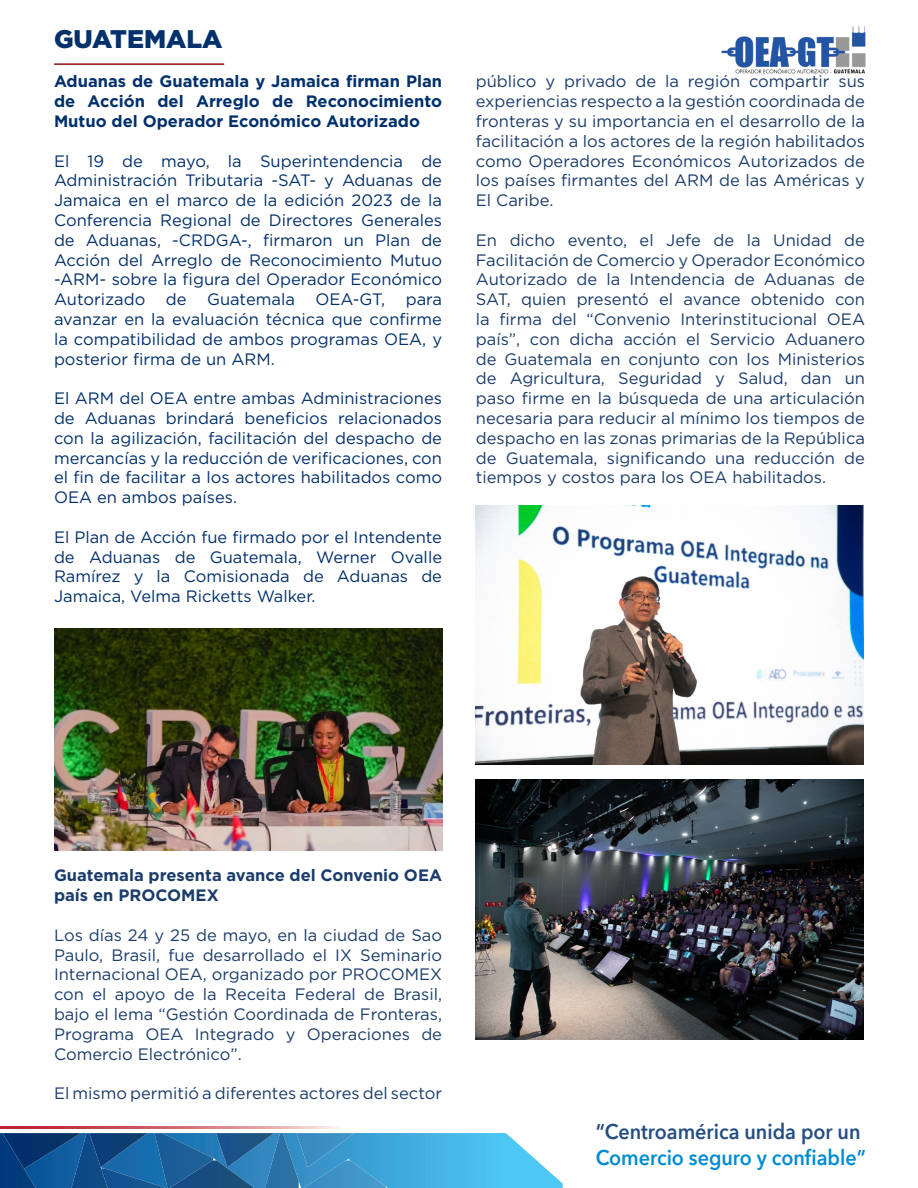
<style>
.page{position:relative;width:918px;height:1188px;background:#fff}
.page>*{position:absolute;margin:0;border:0;box-sizing:border-box;transform-origin:0 0}
.t1{font:900 25.5px "Gotham";color:#03316b}
.t2{font:600 21.3px "Avenir Next";color:#008cd1;scale:.92 1}
.t3{font:600 21.3px "Avenir Next";color:#244d82;scale:.92 1}
.t4{font:16.5px/19.8px "Gotham";color:#1a3c6b;text-align:justify}
.CUERPO{font:16.5px/19.8px "Gotham";color:#02306c;text-align:justify}
.CUERPO-2{font:700 16.5px/19.8px "Gotham";color:#02306c;text-align:justify}
.t5{font:700 16.5px/19.8px "Gotham";color:#1a3c6b}
</style>
<div class="page">
<svg style="left:36px;top:1133px;width:527px;height:55px;background:#57b7e3"></svg>
<img style="left:0;top:1133px;width:36px;height:55px">
<img style="left:3px;top:1133px;width:68px;height:36px">
<img style="left:71px;top:1133px;width:37px;height:55px">
<img style="left:265px;top:1133px;width:34px;height:55px">
<img style="left:89px;top:1133px;width:58px;height:34px">
<img style="left:216px;top:1133px;width:58px;height:34px">
<img style="left:296px;top:1133px;width:59px;height:34px">
<img style="left:101px;top:1168px;width:53px;height:20px">
<img style="left:154px;top:1133px;width:59px;height:55px">
<img style="left:170px;top:1160px;width:84px;height:28px">
<img style="left:303px;top:1160px;width:83px;height:28px">
<svg style="left:0;top:1127px;width:337px;height:2px"></svg>
<hr style="left:54px;top:63px;width:170px;height:2px;background:#901316">
<img style="left:721px;top:26px;width:145px;height:48px">
<img style="left:476px;top:506px;width:388px;height:259px">
<img style="left:476px;top:780px;width:388px;height:259px">
<img style="left:55px;top:629px;width:388px;height:221px">
<p class="t1" style="left:54px;top:25px;width:170px">GUATEMALA</p>
<p class="CUERPO-2" style="left:54px;top:72px;width:390px">Aduanas de Guatemala y Jamaica firman Plan de Acción del Arreglo de Reconocimiento Mutuo del Operador Económico Autorizado</p>
<p class="CUERPO" style="left:54px;top:151px;width:390px">El 19 de mayo, la Superintendencia de Administración Tributaria -SAT- y Aduanas de Jamaica en el marco de la edición 2023 de la Conferencia Regional de Directores Generales de Aduanas, -CRDGA-, firmaron un Plan de Acción del Arreglo de Reconocimiento Mutuo -ARM- sobre la figura del Operador Económico Autorizado de Guatemala OEA-GT, para avanzar en la evaluación técnica que confirme la compatibilidad de ambos programas OEA, y posterior firma de un ARM.</p>
<p class="CUERPO" style="left:54px;top:388px;width:390px">El ARM del OEA entre ambas Administraciones de Aduanas brindará beneficios relacionados con la agilización, facilitación del despacho de mercancías y la reducción de verificaciones, con el fin de facilitar a los actores habilitados como OEA en ambos países.</p>
<p class="CUERPO" style="left:54px;top:527px;width:390px">El Plan de Acción fue firmado por el Intendente de Aduanas de Guatemala, Werner Ovalle Ramírez y la Comisionada de Aduanas de Jamaica, Velma Ricketts Walker.</p>
<p class="t4" style="left:476px;top:71px;width:391px">público y privado de la región compartir sus experiencias respecto a la gestión coordinada de fronteras y su importancia en el desarrollo de la facilitación a los actores de la región habilitados como Operadores Económicos Autorizados de los países firmantes del ARM de las Américas y El Caribe.</p>
<p class="t4" style="left:476px;top:230px;width:391px">En dicho evento, el Jefe de la Unidad de Facilitación de Comercio y Operador Económico Autorizado de la Intendencia de Aduanas de SAT, quien presentó el avance obtenido con la firma del “Convenio Interinstitucional OEA país”, con dicha acción el Servicio Aduanero de Guatemala en conjunto con los Ministerios de Agricultura, Seguridad y Salud, dan un paso firme en la búsqueda de una articulación necesaria para reducir al mínimo los tiempos de despacho en las zonas primarias de la República de Guatemala, significando una reducción de tiempos y costos para los OEA habilitados.</p>
<p class="t5" style="left:54px;top:866px;width:390px">Guatemala presenta avance del Convenio OEA país en PROCOMEX</p>
<p class="t4" style="left:54px;top:925px;width:390px">Los días 24 y 25 de mayo, en la ciudad de Sao Paulo, Brasil, fue desarrollado el IX Seminario Internacional OEA, organizado por PROCOMEX con el apoyo de la Receita Federal de Brasil, bajo el lema “Gestión Coordinada de Fronteras, Programa OEA Integrado y Operaciones de Comercio Electrónico”.</p>
<p class="t4" style="left:54px;top:1083px;width:390px">El mismo permitió a diferentes actores del sector</p>
<p class="t3" style="left:596px;top:1114px;width:289px">“Centroamérica unida por un</p>
<p class="t2" style="left:596px;top:1139px;width:295px">Comercio seguro y confiable”</p>
</div>
